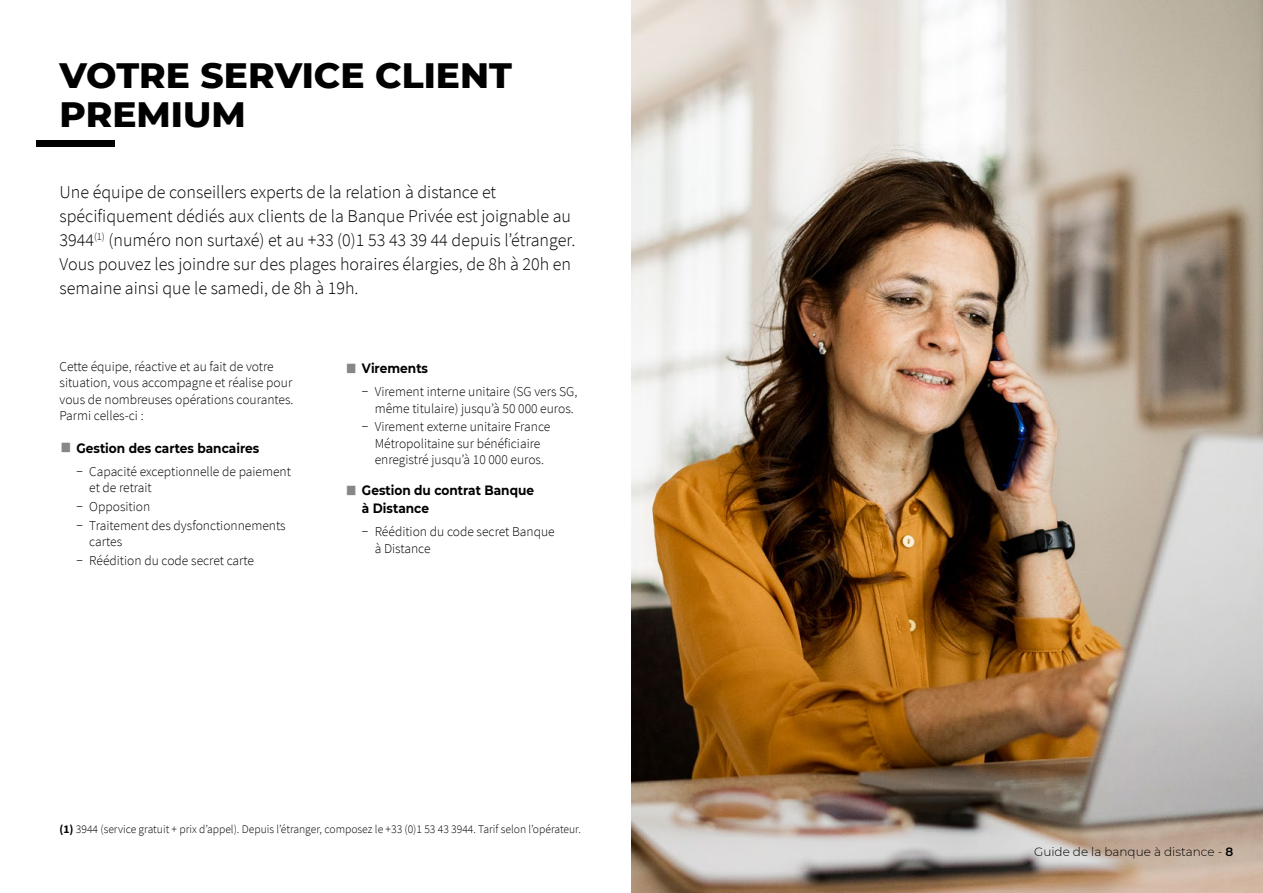
<style>
.page{position:relative;width:1263px;height:893px;background:#fff}
.page>*{position:absolute;margin:0;border:0;box-sizing:border-box;transform-origin:0 0}
.t1{font:800 36px/39px "Montserrat";color:#000}
.t2{font:300 18px/24px "Source Sans Pro";color:#000}
.t3{font:300 13.5px/16.5px "Source Sans Pro";color:#000}
.t4{font:700 13.5px/18px "Montserrat";color:#000;scale:.9 1}
.t5{font:300 12px "Montserrat";color:#000}
.t6{font:300 11.7px "Source Sans Pro";color:#000}
.s1{font-weight:400;font-size:24px;color:#878787}
.s2{font-weight:700}
.s3{font-weight:600}
</style>
<div class="page">
<div style="left:37px;top:140px;width:78px;height:7px;background:#000"></div>
<img style="left:631px;top:0;width:632px;height:893px">
<h1 class="t1" style="left:60px;top:53px;width:454px">VOTRE SERVICE CLIENT<br>PREMIUM</h1>
<p class="t2" style="left:60px;top:181px;width:517px">Une équipe de conseillers experts de la relation à distance et spécifiquement dédiés aux clients de la Banque Privée est joignable au 3944<sup>(1)</sup> (numéro non surtaxé) et au +33 (0)1 53 43 39 44 depuis l’étranger.<br>Vous pouvez les joindre sur des plages horaires élargies, de 8h à 20h en semaine ainsi que le samedi, de 8h à 19h.</p>
<p class="t3" style="left:60px;top:358px;width:236px">Cette équipe, réactive et au fait de votre situation, vous accompagne et réalise pour vous de nombreuses opérations courantes.<br>Parmi celles-ci :</p>
<p class="t4" style="left:60px;top:438px;width:223px"><span class="s1">■</span> Gestion des cartes bancaires</p>
<p class="t3" style="left:89px;top:463px;width:203px;text-indent:-13px">− Capacité exceptionnelle de paiement et de retrait</p>
<p class="t3" style="left:77px;top:497px;width:211px;line-height:18.6px">− Opposition<br>− Traitement des dysfonctionnements</p>
<p class="t3" style="left:77px;top:532px;width:179px;line-height:18.6px;text-indent:13px">cartes<br>− Réédition du code secret carte</p>
<p class="t4" style="left:345px;top:359px;width:94px"><span class="s1">■</span> Virements</p>
<p class="t3" style="left:362px;top:384px;width:217px;text-align:right">− Virement interne unitaire (SG vers SG, même titulaire) jusqu’à 50 000 euros.</p>
<p class="t3" style="left:362px;top:419px;width:190px;text-align:center">− Virement externe unitaire France<br>Métropolitaine sur bénéficiaire enregistré jusqu’à 10 000 euros.</p>
<p class="t4" style="left:362px;top:481px;width:193px;text-indent:-17px"><span class="s1">■</span> Gestion du contrat Banque à Distance</p>
<p class="t3" style="left:375px;top:523px;width:182px;text-indent:-13px">− Réédition du code secret Banque à Distance</p>
<p class="t6" style="left:60px;top:822px;width:523px"><span class="s2">(1)</span> 3944 (service gratuit + prix d’appel). Depuis l’étranger, composez le +33 (0)1 53 43 3944. Tarif selon l’opérateur.</p>
<p class="t5" style="left:1034px;top:843px;width:201px">Guide de la banque à distance - <span class="s3">8</span></p>
</div>
